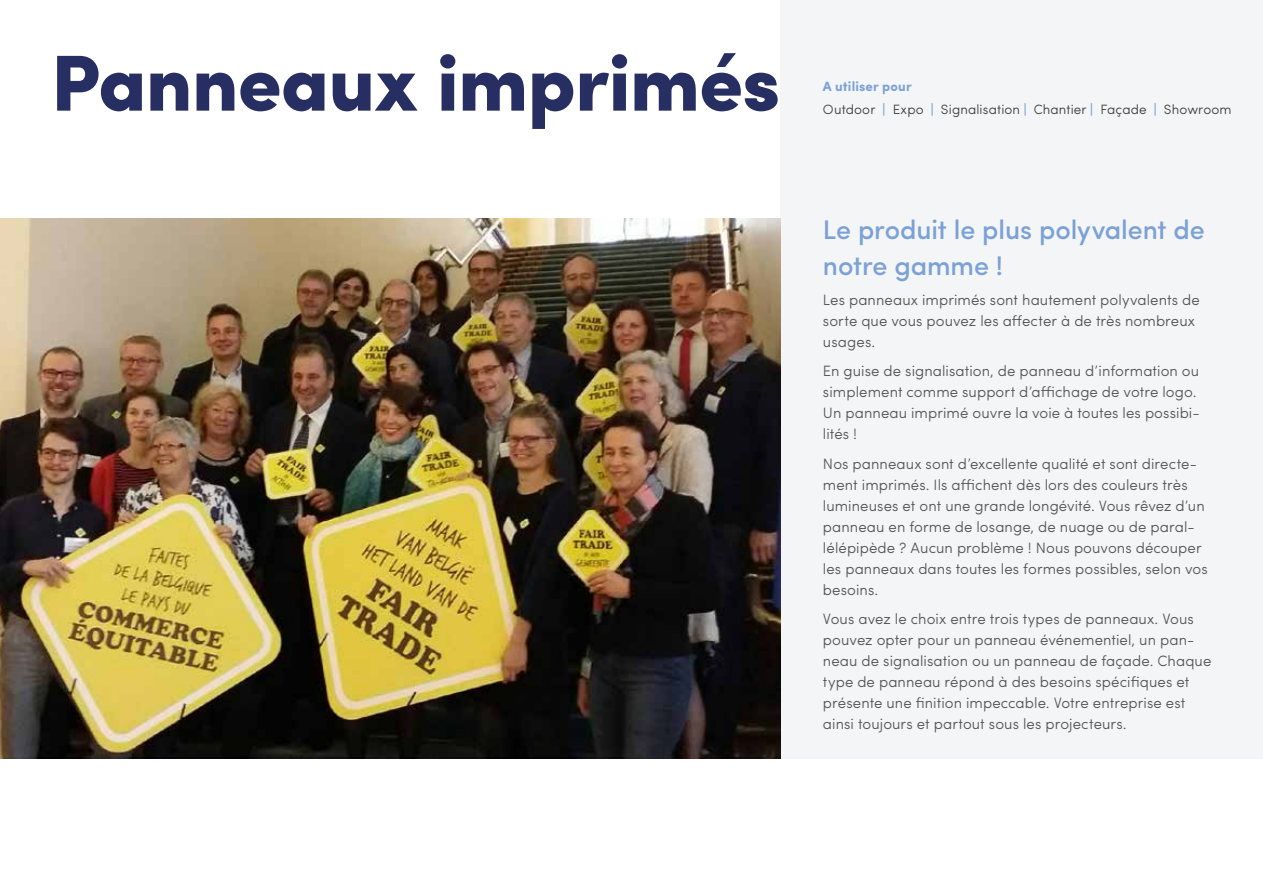
<style>
.page{position:relative;width:1263px;height:893px;background:#fff}
.page>*{position:absolute;margin:0;border:0;box-sizing:border-box;transform-origin:0 0}
.t1{font:900 79.5px "Sofia Pro";letter-spacing:-.01em;color:#272e61}
.t2{font:500 27px/36px "Sofia Pro";letter-spacing:-.005em;color:#7ca1d5}
.t3{font:300 15px/21px "Sofia Pro";letter-spacing:.005em;color:#555454}
.t4{font:300 13.5px "Sofia Pro";letter-spacing:.01em;color:#3c3c3b}
.t5{font:700 13.5px "Sofia Pro";letter-spacing:.01em;color:#7ca1d5}
.s1{font-weight:900;color:#7ca1d5}
</style>
<div class="page">
<div style="left:780px;top:0;width:483px;height:758px;background:#f4f5f7"></div>
<img style="left:0;top:219px;width:780px;height:539px">
<h1 class="t1" style="left:51px;top:20px;width:731px">Panneaux imprimés</h1>
<p class="t5" style="left:823px;top:76px;width:90px">A utiliser pour</p>
<p class="t4" style="left:823px;top:99px;width:410px">Outdoor <span class="s1">|</span> Expo <span class="s1">|</span> Signalisation <span class="s1">|</span> Chantier <span class="s1">|</span> Façade <span class="s1">|</span> Showroom</p>
<h2 class="t2" style="left:823px;top:210px;width:383px">Le produit le plus polyvalent de notre gamme !</h2>
<p class="t3" style="left:823px;top:288px;width:378px">Les panneaux imprimés sont hautement polyvalents de sorte que vous pouvez les affecter à de très nombreux usages.</p>
<p class="t3" style="left:823px;top:360px;width:378px">En guise de signalisation, de panneau d’information ou simplement comme support d’affichage de votre logo.<br>Un panneau imprimé ouvre la voie à toutes les possibi&shy;lités !</p>
<p class="t3" style="left:823px;top:452px;width:386px">Nos panneaux sont d’excellente qualité et sont directe&shy;ment imprimés. Ils affichent dès lors des couleurs très lumineuses et ont une grande longévité. Vous rêvez d’un panneau en forme de losange, de nuage ou de paral&shy;lélépipède ? Aucun problème ! Nous pouvons découper les panneaux dans toutes les formes possibles, selon vos besoins.</p>
<p class="t3" style="left:823px;top:608px;width:390px">Vous avez le choix entre trois types de panneaux. Vous pouvez opter pour un panneau événementiel, un pan&shy;neau de signalisation ou un panneau de façade. Chaque type de panneau répond à des besoins spécifiques et présente une finition impeccable. Votre entreprise est ainsi toujours et partout sous les projecteurs.</p>
</div>
